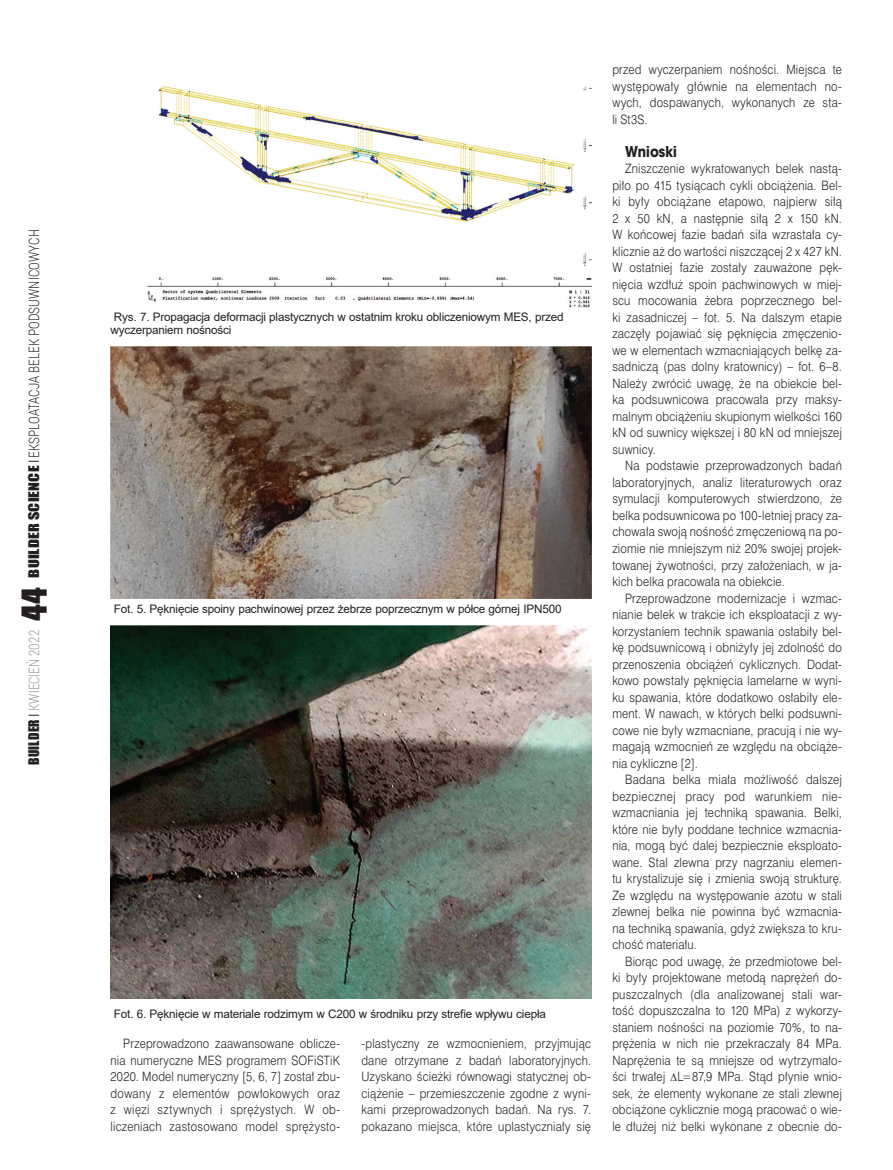
<style>
.page{position:relative;width:893px;height:1170px;background:#fff}
.page>*{position:absolute;margin:0;border:0;box-sizing:border-box;transform-origin:0 0}
.srodtytul{font:700 16.5px "Avant Gar Got Itc TEE";color:#231f20;scale:.9 1}
.t1{font:300 14.25px "Roboto";letter-spacing:.005em;color:#231f20;scale:.8 1}
.t2{font:300 14.25px "Roboto";color:#939598;scale:.8 1}
.tekst_swiss{font:12px/16.5px "Swis 721 Lt PL";letter-spacing:.02em;color:#231f20;text-align:justify;scale:.89 1}
.Fot_podpis{font:11.7px/13.5px "Arial";letter-spacing:-.015em;color:#231f20}
.s1{font-family:"Impact";font-weight:400;font-size:13.5px}
.s2{font-family:"Swis 721 Lt PL";font-weight:400;font-size:13.5px}
.s3{font-family:"Impact";font-weight:400;font-size:13.5px;color:#231f20}
.s4{font-family:"Swis 721 Lt PL";font-weight:400;font-size:13.5px;color:#231f20}
.s5{font-family:"Compacta PL";font-weight:700;font-size:30px;color:#231f20}
</style>
<div class="page">
<img style="left:147px;top:86px;width:444px;height:222px">
<img style="left:111px;top:347px;width:480px;height:251px">
<img style="left:111px;top:625px;width:480px;height:373px">
<p class="t1" style="left:24px;top:577px;width:437px;rotate:-90deg"><span class="s1">BUILDER SCIENCE</span> <span class="s2">I</span> EKSPLOATACJA BELEK PODSUWNICOWYCH</p>
<p class="t2" style="left:24px;top:764px;width:224px;rotate:-90deg"><span class="s3">BUILDER</span> <span class="s4">I</span> KWIECIEŃ 2022 <span class="s5">44</span></p>
<p class="Fot_podpis" style="left:111px;top:310px;width:455px">Rys. 7. Propagacja deformacji plastycznych w ostatnim kroku obliczeniowym MES, przed wyczerpaniem nośności</p>
<p class="Fot_podpis" style="left:114px;top:602px;width:449px">Fot. 5. Pęknięcie spoiny pachwinowej przez żebrze poprzecznym w półce górnej IPN500</p>
<p class="Fot_podpis" style="left:114px;top:1006px;width:433px">Fot. 6. Pęknięcie w materiale rodzimym w C200 w środniku przy strefie wpływu ciepła</p>
<p class="tekst_swiss" style="left:111px;top:1035px;width:259px;text-indent:13px">Przeprowadzono zaawansowane oblicze&shy;nia numeryczne MES programem SOFiSTiK 2020. Model numeryczny [5, 6, 7] został zbu&shy;dowany z elementów powłokowych oraz z więzi sztywnych i sprężystych. W ob&shy;liczeniach zastosowano model sprężysto-</p>
<p class="tekst_swiss" style="left:361px;top:1035px;width:259px">-plastyczny ze wzmocnieniem, przyjmując dane otrzymane z badań laboratoryjnych.<br>Uzyskano ścieżki równowagi statycznej ob&shy;ciążenie – przemieszczenie zgodne z wyni&shy;kami przeprowadzonych badań. Na rys. 7. pokazano miejsca, które uplastyczniały się</p>
<p class="tekst_swiss" style="left:612px;top:61px;width:259px">przed wyczerpaniem nośności. Miejsca te występowały głównie na elementach no&shy;wych, dospawanych, wykonanych ze sta&shy;li St3S.</p>
<p class="srodtytul" style="left:625px;top:141px;width:59px">Wnioski</p>
<p class="tekst_swiss" style="left:612px;top:160px;width:259px;text-indent:13px">Zniszczenie wykratowanych belek nastą&shy;piło po 415 tysiącach cykli obciążenia. Bel&shy;ki były obciążane etapowo, najpierw siłą 2 x 50 kN, a następnie siłą 2 x 150 kN.<br>W końcowej fazie badań siła wzrastała cy&shy;klicznie aż do wartości niszczącej 2 x 427 kN.<br>W ostatniej fazie zostały zauważone pęk&shy;nięcia wzdłuż spoin pachwinowych w miej&shy;scu mocowania żebra poprzecznego bel&shy;ki zasadniczej – fot. 5. Na dalszym etapie zaczęły pojawiać się pęknięcia zmęczenio&shy;we w elementach wzmacniających belkę za&shy;sadniczą (pas dolny kratownicy) – fot. 6–8.<br>Należy zwrócić uwagę, że na obiekcie bel&shy;ka podsuwnicowa pracowała przy maksy&shy;malnym obciążeniu skupionym wielkości 160 kN od suwnicy większej i 80 kN od mniejszej suwnicy.</p>
<p class="tekst_swiss" style="left:612px;top:457px;width:260px;text-indent:13px">Na podstawie przeprowadzonych badań laboratoryjnych, analiz literaturowych oraz symulacji komputerowych stwierdzono, że belka podsuwnicowa po 100-letniej pracy za&shy;chowała swoją nośność zmęczeniową na po&shy;ziomie nie mniejszym niż 20% swojej projek&shy;towanej żywotności, przy założeniach, w ja&shy;kich belka pracowała na obiekcie.</p>
<p class="tekst_swiss" style="left:612px;top:589px;width:259px;text-indent:13px">Przeprowadzone modernizacje i wzmac&shy;nianie belek w trakcie ich eksploatacji z wy&shy;korzystaniem technik spawania osłabiły bel&shy;kę podsuwnicową i obniżyły jej zdolność do przenoszenia obciążeń cyklicznych. Dodat&shy;kowo powstały pęknięcia lamelarne w wyni&shy;ku spawania, które dodatkowo osłabiły ele&shy;ment. W nawach, w których belki podsuwni&shy;cowe nie były wzmacniane, pracują i nie wy&shy;magają wzmocnień ze względu na obciąże&shy;nia cykliczne [2].</p>
<p class="tekst_swiss" style="left:612px;top:771px;width:259px;text-indent:13px">Badana belka miała możliwość dalszej bezpiecznej pracy pod warunkiem nie&shy;wzmacniania jej techniką spawania. Belki, które nie były poddane technice wzmacnia&shy;nia, mogą być dalej bezpiecznie eksploato&shy;wane. Stal zlewna przy nagrzaniu elemen&shy;tu krystalizuje się i zmienia swoją strukturę.<br>Ze względu na występowanie azotu w stali zlewnej belka nie powinna być wzmacnia&shy;na techniką spawania, gdyż zwiększa to kru&shy;chość materiału.</p>
<p class="tekst_swiss" style="left:612px;top:952px;width:259px;text-indent:13px">Biorąc pod uwagę, że przedmiotowe bel&shy;ki były projektowane metodą naprężeń do&shy;puszczalnych (dla analizowanej stali war&shy;tość dopuszczalna to 120 MPa) z wykorzy&shy;staniem nośności na poziomie 70%, to na&shy;prężenia w nich nie przekraczały 84 MPa.<br>Naprężenia te są mniejsze od wytrzymało&shy;ści trwałej ∆L=87,9 MPa. Stąd płynie wnio&shy;sek, że elementy wykonane ze stali zlewnej obciążone cyklicznie mogą pracować o wie&shy;le dłużej niż belki wykonane z obecnie do-</p>
</div>
